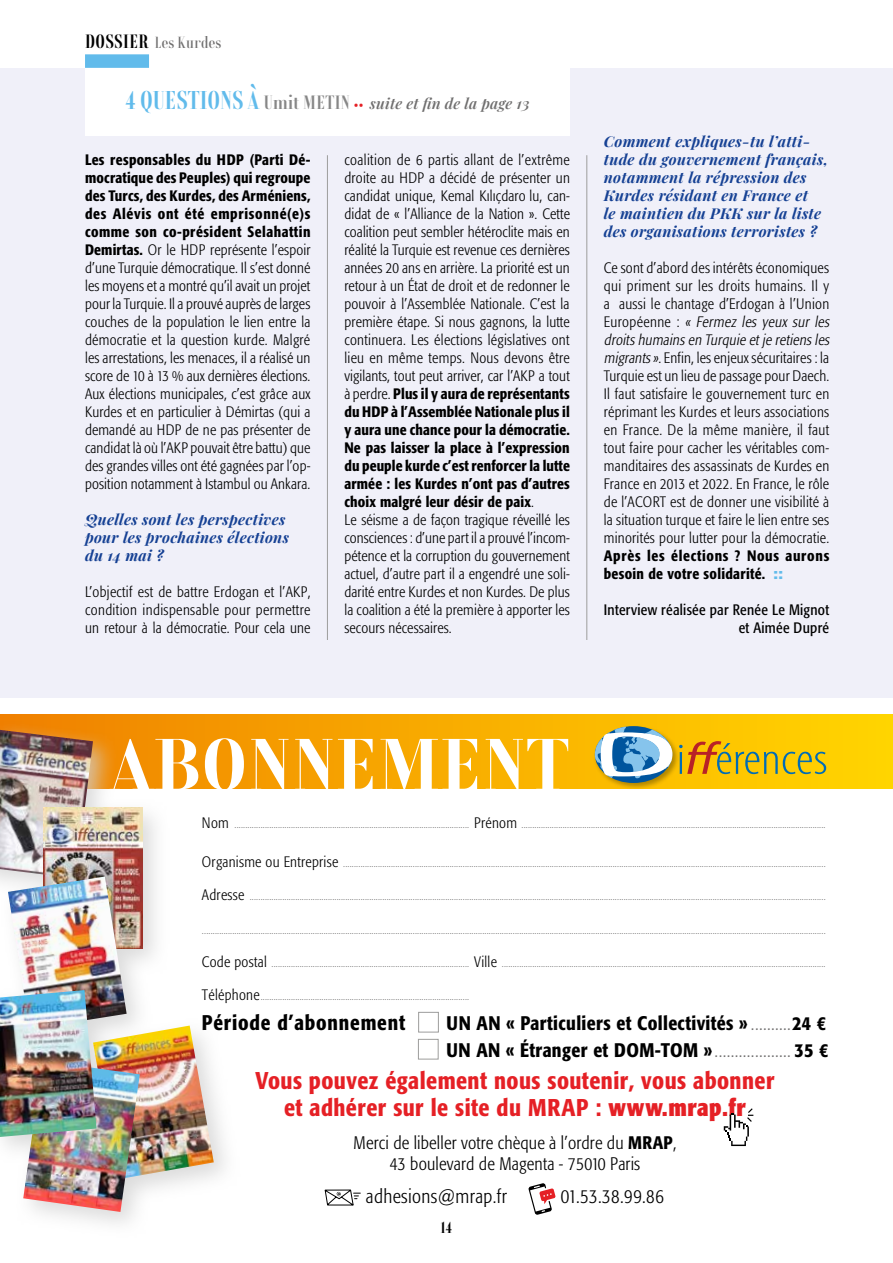
<style>
.page{position:relative;width:893px;height:1263px;background:#fff}
.page>*{position:absolute;margin:0;border:0;box-sizing:border-box;transform-origin:0 0}
.t1{font:700 67.5px "Rondal";color:#fff;scale:1.3 1}
.t2{font:300 condensed 45.45px "Myriad Pro";color:#006cb6;scale:1.18 1}
.t3{font:500 condensed 24px/27px "Formata";letter-spacing:.02em;color:#e52025;text-align:center}
.t4{font:500 condensed 21px "Formata";letter-spacing:.04em;color:#000}
.t5{font:500 condensed 19.5px/27px "Formata";letter-spacing:.02em;color:#000}
.t6{font:300 condensed 19.5px "Formata";letter-spacing:.02em;color:#000}
.t7{font:300 condensed 18px/21px "Formata";letter-spacing:.01em;color:#000;text-align:center}
.t8{font:300 condensed 15px/18px "Formata";letter-spacing:.015em;color:#000;text-align:justify}
.t9{font:italic 700 15px/18px "Playfair Display";letter-spacing:.02em;color:#164194}
.t10{font:500 condensed 15px/18px "Formata";letter-spacing:.045em;color:#000}
.t11{font:condensed 15px/18px "Formata";letter-spacing:.02em;color:#000;text-align:right}
.t12{font:italic 600 15px "Playfair Display";letter-spacing:.01em;color:#706f6f}
.t13{font:600 15px "Rondal";letter-spacing:.02em;color:#706f6f}
.t14{font:700 15px "Rondal";color:#000}
.t15{font:300 condensed 10.5px "Formata";color:#706f6f}
.s1{font-weight:700;font-size:18px;color:#000}
.s2{font-family:"Rondal";font-weight:700;font-style:normal;font-size:24px;color:#61bbeb}
.s3{font-family:"Rondal";font-weight:700;font-style:normal;font-size:18px;color:#878787}
.s4{font-family:"Rondal";font-weight:700;font-style:normal;color:#e52025}
.s5{font-weight:500}
.s6{font-style:italic}
.s7{font-weight:700;font-stretch:normal;color:#61bbeb}
.s8{font-weight:400;font-style:italic;font-stretch:normal;color:#b82227}
.s9{font-size:15px;color:#000}
.s10{font-weight:300;color:#706f6f}
.s11{font-weight:700}
</style>
<div class="page">
<div style="left:0;top:68px;width:893px;height:629px;background:#f0f0f9"></div>
<hr style="left:327px;top:155px;width:1px;height:485px;background:#9d9d9c">
<hr style="left:586px;top:155px;width:1px;height:485px;background:#9d9d9c">
<div style="left:85px;top:54px;width:64px;height:14px;background:#61bbeb"></div>
<div style="left:0;top:714px;width:893px;height:75px;background:linear-gradient(to right,#f08000,#ffd600)"></div>
<div style="left:593px;top:725px;width:87px;height:66px;background:#000;opacity:.3"></div>
<div style="left:595px;top:726px;width:77px;height:57px;background:#00559e;border-radius:50%"></div>
<svg style="left:614px;top:726px;width:12px;height:4px"></svg>
<svg style="left:595px;top:727px;width:77px;height:51px"></svg>
<div style="left:418px;top:1012px;width:21px;height:20px;border:1px solid #9d9d9c"></div>
<div style="left:418px;top:1039px;width:21px;height:20px;border:1px solid #9d9d9c"></div>
<svg style="left:528px;top:1183px;width:28px;height:32px"></svg>
<svg style="left:324px;top:1189px;width:36px;height:17px"></svg>
<div style="left:0;top:721px;width:240px;height:518px;background:#d0d0d0;opacity:.75"></div>
<img style="left:97px;top:1025px;width:117px;height:154px">
<img style="left:0;top:730px;width:93px;height:148px">
<img style="left:44px;top:808px;width:98px;height:140px">
<img style="left:8px;top:876px;width:119px;height:153px">
<img style="left:23px;top:1061px;width:117px;height:151px">
<img style="left:0;top:990px;width:97px;height:147px">
<svg style="left:724px;top:1108px;width:30px;height:38px"></svg>
<div style="left:85px;top:68px;width:485px;height:67px;background:#fff"></div>
<p class="t13" style="left:85px;top:32px;width:138px"><span class="s1">DOSSIER</span> Les Kurdes</p>
<p class="t12" style="left:125px;top:91px;width:406px"><span class="s2">4 QUESTIONS À</span> <span class="s3">Umit METIN</span> <span class="s4">••</span> suite et fin de la page 13</p>
<p class="t8" style="left:85px;top:150px;width:227px"><span class="s5">Les responsables du HDP (Parti Dé&shy;mocratique des Peuples) qui regroupe des Turcs, des Kurdes, des Arméniens, des Alévis ont été emprisonné(e)s comme son co-président Selahattin Demirtas.</span> Or le HDP représente l’espoir d’une Turquie démocratique. Il s’est donné les moyens et a montré qu’il avait un projet pour la Turquie. Il a prouvé auprès de larges couches de la population le lien entre la démocratie et la question kurde. Malgré les arrestations, les menaces, il a réalisé un score de 10 à 13 % aux dernières élections.<br>Aux élections municipales, c’est grâce aux Kurdes et en particulier à Démirtas (qui a demandé au HDP de ne pas présenter de candidat là où l’AKP pouvait être battu) que des grandes villes ont été gagnées par l’op&shy;position notamment à Istambul ou Ankara.</p>
<p class="t9" style="left:85px;top:509px;width:205px">Quelles sont les perspectives pour les prochaines élections du 14 mai ?</p>
<p class="t8" style="left:85px;top:582px;width:227px">L’objectif est de battre Erdogan et l’AKP, condition indispensable pour permettre un retour à la démocratie. Pour cela une</p>
<p class="t8" style="left:344px;top:150px;width:227px;text-align:left">coalition de 6 partis allant de l’extrême droite au HDP a décidé de présenter un candidat unique, Kemal Kılıçdaroğlu, can&shy;didat de « l’Alliance de la Nation ». Cette coalition peut sembler hétéroclite mais en réalité la Turquie est revenue ces dernières années 20 ans en arrière. La priorité est un retour à un État de droit et de redonner le pouvoir à l’Assemblée Nationale. C’est la première étape. Si nous gagnons, la lutte continuera. Les élections législatives ont lieu en même temps. Nous devons être vigilants, tout peut arriver, car l’AKP a tout à perdre. <span class="s5">Plus il y aura de représentants du HDP à l’Assemblée Nationale plus il y aura une chance pour la démocratie.<br>Ne pas laisser la place à l’expression du peuple kurde c’est renforcer la lutte armée : les Kurdes n’ont pas d’autres choix malgré leur désir de paix</span>.<br>Le séisme a de façon tragique réveillé les consciences : d’une part il a prouvé l’incom&shy;pétence et la corruption du gouvernement actuel, d’autre part il a engendré une soli&shy;darité entre Kurdes et non Kurdes. De plus la coalition a été la première à apporter les secours nécessaires.</p>
<p class="t9" style="left:604px;top:131px;width:226px">Comment expliques-tu l’atti&shy;tude du gouvernement français, notamment la répression des<br>Kurdes résidant en France et<br>le maintien du PKK sur la liste des organisations terroristes ?</p>
<p class="t8" style="left:604px;top:258px;width:230px;text-align:left">Ce sont d’abord des intérêts économiques qui priment sur les droits humains. Il y a aussi le chantage d’Erdogan à l’Union E u r o p é e n n e : <span class="s6">« Fermez les yeux sur les droits humains en Turquie etje retiens les migrants»</span>. Enfin, les enjeux sécuritaires : la Turquie est un lieu de passage pour Daech.<br>Il faut satisfaire le gouvernement turc en réprimant les Kurdes et leurs associations en France. De la même manière, il faut tout faire pour cacher les véritables com&shy;manditaires des assassinats de Kurdes en France en 2013 et 2022. En France, le rôle de l’ACORT est de donner une visibilité à la situation turque et faire le lien entre ses minorités pour lutter pour la démocratie.</p>
<p class="t10" style="left:604px;top:546px;width:227px">Après les élections ? Nous aurons besoin de votre solidarité. <span class="s7">::</span></p>
<p class="t11" style="left:604px;top:600px;width:227px">Interview réalisée par Renée Le Mignot et Aimée Dupré</p>
<h1 class="t1" style="left:112px;top:719px;width:353px">ABONNEMENT</h1>
<h2 class="t2" style="left:676px;top:732px;width:130px">i<span class="s8">ff</span>érences</h2>
<p class="t15" style="left:202px;top:819px;width:625px"><span class="s9">Nom</span> ............................................................................................................ <span class="s9">Prénom</span> ............................................................................................................................................</p>
<p class="t15" style="left:202px;top:858px;width:625px"><span class="s9">Organisme ou Entreprise</span> ..............................................................................................................................................................................................................................</p>
<p class="t15" style="left:202px;top:891px;width:625px"><span class="s9">Adresse</span> .........................................................................................................................................................................................................................................................................</p>
<p class="t15" style="left:202px;top:924px;width:625px">...............................................................................................................................................................................................................................................................................................</p>
<p class="t15" style="left:202px;top:957px;width:625px"><span class="s9">Code postal</span> ........................................................................................... <span class="s9">Ville</span> .....................................................................................................................................................</p>
<p class="t15" style="left:202px;top:990px;width:269px"><span class="s9">Téléphone</span>................................................................................................</p>
<h3 class="t4" style="left:202px;top:1009px;width:205px">Période d’abonnement</h3>
<h3 class="t5" style="left:446px;top:1009px;width:384px">UN AN « Particuliers et Collectivités » <span class="s10">..........</span>24 €<br>UN AN « Étranger et DOM-TOM »<span class="s10">...................</span> 35 €</h3>
<h3 class="t3" style="left:256px;top:1067px;width:520px">Vous pouvez également nous soutenir, vous abonner et adhérer sur le site du MRAP : <span class="s11">www.mrap.fr</span></h3>
<p class="t7" style="left:354px;top:1133px;width:324px">Merci de libeller votre chèque à l’ordre du <span class="s5">MRAP</span>,<br>43 boulevard de Magenta - 75010 Paris</p>
<h3 class="t6" style="left:366px;top:1185px;width:143px">adhesions@mrap.fr</h3>
<h3 class="t6" style="left:561px;top:1185px;width:105px">01.53.38.99.86</h3>
<p class="t14" style="left:441px;top:1217px;width:13px">14</p>
</div>
